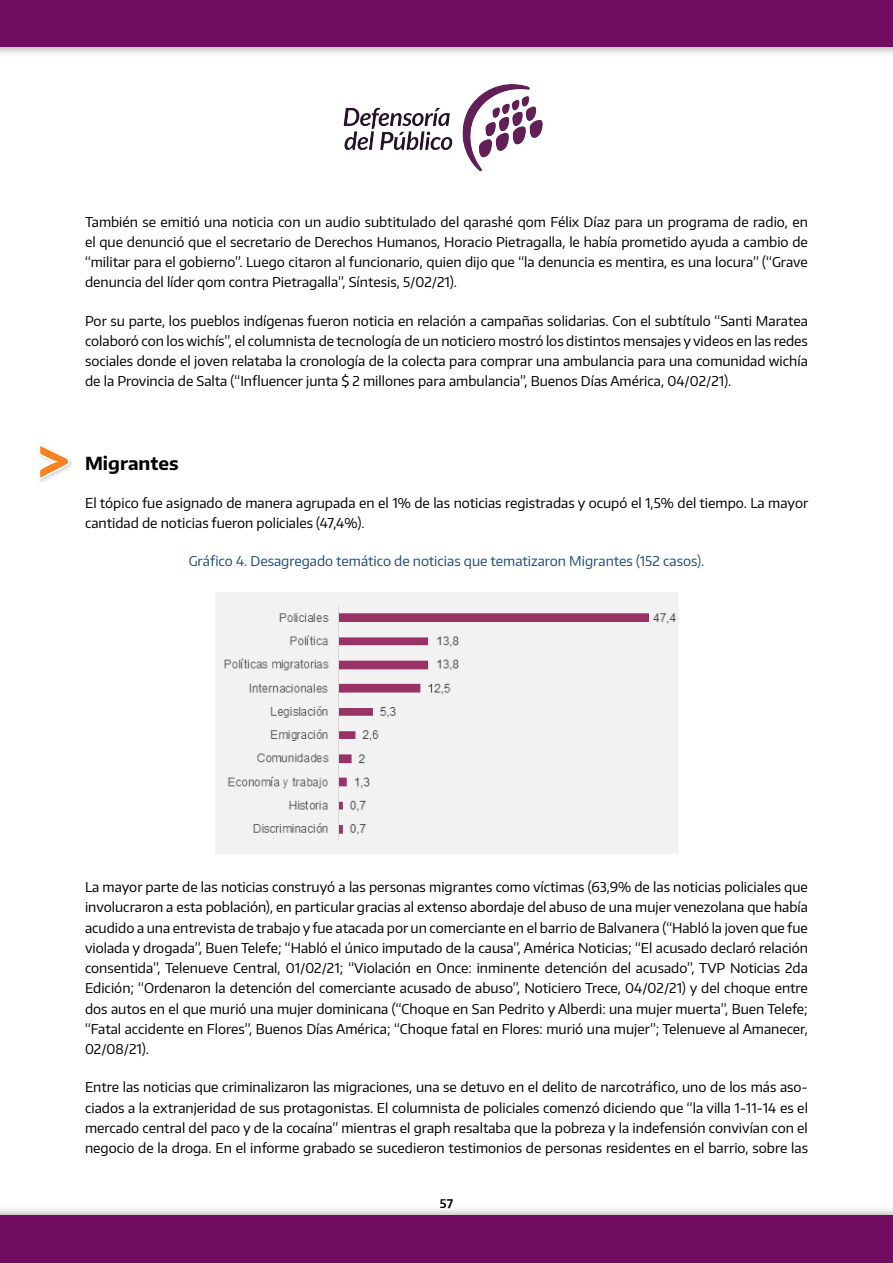
<style>
.page{position:relative;width:893px;height:1263px;background:#fff}
.page>*{position:absolute;margin:0;border:0;box-sizing:border-box;transform-origin:0 0}
.t1{font:700 18px "Encode Sans";color:#000}
.t2{font:13.5px/20.2px "Encode Sans";color:#000;text-align:justify}
.t3{font:13.5px "Encode Sans";color:#1f4e79}
.t4{font:600 12px "Encode Sans";color:#000}
</style>
<div class="page">
<div style="left:0;top:0;width:893px;height:47px;background:#700d61"></div>
<img style="left:0;top:1209px;width:893px;height:7px">
<div style="left:0;top:1216px;width:893px;height:47px;background:#700d61"></div>
<img style="left:306px;top:53px;width:284px;height:119px">
<img style="left:216px;top:592px;width:462px;height:262px">
<img style="left:39px;top:459px;width:33px;height:23px">
<svg style="left:39px;top:446px;width:31px;height:33px"></svg>
<p class="t2" style="left:85px;top:211px;width:724px">También se emitió una noticia con un audio subtitulado del qarashé qom Félix Díaz para un programa de radio, en el que denunció que el secretario de Derechos Humanos, Horacio Pietragalla, le había prometido ayuda a cambio de “militar para el gobierno”. Luego citaron al funcionario, quien dijo que “la denuncia es mentira, es una locura” (“Grave denuncia del líder qom contra Pietragalla”, Síntesis, 5/02/21).</p>
<p class="t2" style="left:85px;top:310px;width:724px">Por su parte, los pueblos indígenas fueron noticia en relación a campañas solidarias. Con el subtítulo “Santi Maratea colaboró con los wichís”, el columnista de tecnología de un noticiero mostró los distintos mensajes y videos en las redes sociales donde el joven relataba la cronología de la colecta para comprar una ambulancia para una comunidad wichía de la Provincia de Salta (“Influencer junta $ 2 millones para ambulancia”, Buenos Días América, 04/02/21).</p>
<h1 class="t1" style="left:85px;top:451px;width:95px">Migrantes</h1>
<p class="t2" style="left:85px;top:492px;width:725px">El tópico fue asignado de manera agrupada en el 1% de las noticias registradas y ocupó el 1,5% del tiempo. La mayor cantidad de noticias fueron policiales (47,4%).</p>
<p class="t3" style="left:189px;top:552px;width:517px">Gráfico 4. Desagregado temático de noticias que tematizaron Migrantes (152 casos).</p>
<p class="t2" style="left:85px;top:876px;width:724px">La mayor parte de las noticias construyó a las personas migrantes como víctimas (63,9% de las noticias policiales que involucraron a esta población), en particular gracias al extenso abordaje del abuso de una mujer venezolana que había acudido a una entrevista de trabajo y fue atacada por un comerciante en el barrio de Balvanera (“Habló la joven que fue violada y drogada”, Buen Telefe; “Habló el único imputado de la causa”, América Noticias; “El acusado declaró relación consentida”, Telenueve Central, 01/02/21; “Violación en Once: inminente detención del acusado”, TVP Noticias 2da Edición; “Ordenaron la detención del comerciante acusado de abuso”, Noticiero Trece, 04/02/21) y del choque entre dos autos en el que murió una mujer dominicana (“Choque en San Pedrito y Alberdi: una mujer muerta”, Buen Telefe; “Fatal accidente en Flores”, Buenos Días América; “Choque fatal en Flores: murió una mujer”; Telenueve al Amanecer, 02/08/21).</p>
<p class="t2" style="left:85px;top:1077px;width:724px">Entre las noticias que criminalizaron las migraciones, una se detuvo en el delito de narcotráfico, uno de los más aso&shy;ciados a la extranjeridad de sus protagonistas. El columnista de policiales comenzó diciendo que “la villa 1-11-14 es el mercado central del paco y de la cocaína” mientras el graph resaltaba que la pobreza y la indefensión convivían con el negocio de la droga. En el informe grabado se sucedieron testimonios de personas residentes en el barrio, sobre las</p>
<p class="t4" style="left:440px;top:1196px;width:15px">57</p>
</div>
